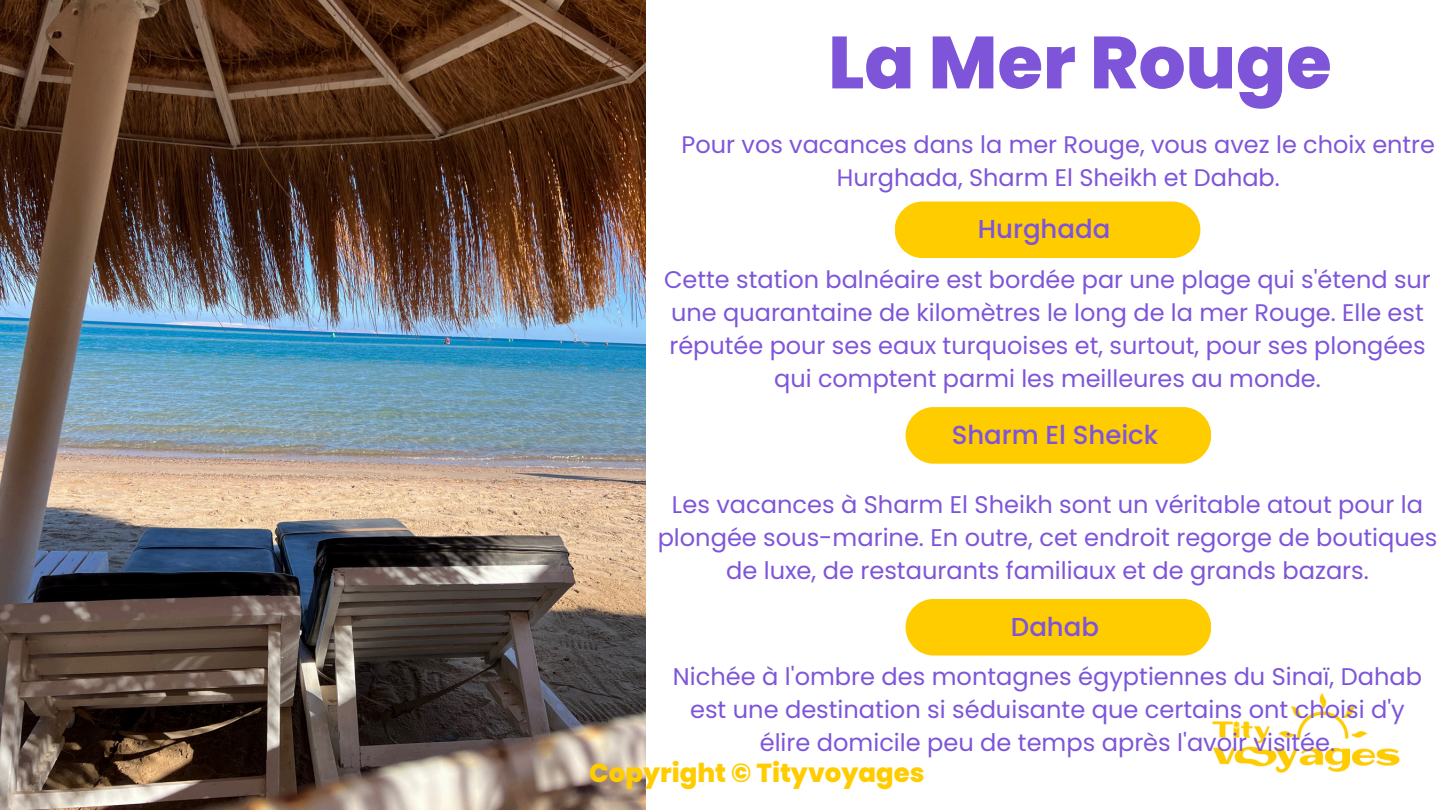
<style>
.page{position:relative;width:1440px;height:810px;background:#fff}
.page>*{position:absolute;margin:0;border:0;box-sizing:border-box;transform-origin:0 0}
.t1{font:800 73.7px "Poppins";color:#7e55d9}
.t2{font:500 26px "Poppins";color:#7e55d9}
.t3{font:800 26px "Poppins";color:#fc0}
.t4{font:24.1px/33px "Poppins";color:#7e55d9;text-align:center}
.t5{font:24px/33px "Poppins";color:#7e55d9;text-align:center}
</style>
<div class="page">
<img style="left:0;top:0;width:646px;height:810px">
<img style="left:1212px;top:693px;width:188px;height:80px">
<div style="left:895px;top:202px;width:305px;height:56px;background:#fc0;border-radius:28px"></div>
<div style="left:906px;top:407px;width:305px;height:57px;background:#fc0;border-radius:28px"></div>
<div style="left:906px;top:599px;width:305px;height:57px;background:#fc0;border-radius:28px"></div>
<h1 class="t1" style="left:828px;top:11px;width:505px">La Mer Rouge</h1>
<p class="t5" style="left:682px;top:128px;width:755px">Pour vos vacances dans la mer Rouge, vous avez le choix entre<br>Hurghada, Sharm El Sheikh et Dahab.</p>
<h2 class="t2" style="left:978px;top:211px;width:134px">Hurghada</h2>
<h2 class="t5" style="left:664px;top:263px;width:768px">Cette station balnéaire est bordée par une plage qui s'étend sur une quarantaine de kilomètres le long de la mer Rouge. Elle est réputée pour ses eaux turquoises et, surtout, pour ses plongées qui comptent parmi les meilleures au monde.</h2>
<p class="t2" style="left:952px;top:417px;width:208px">Sharm El Sheick</p>
<p class="t4" style="left:658px;top:488px;width:781px">Les vacances à Sharm El Sheikh sont un véritable atout pour la plongée sous-marine. En outre, cet endroit regorge de boutiques de luxe, de restaurants familiaux et de grands bazars.</p>
<p class="t2" style="left:1011px;top:608px;width:90px">Dahab</p>
<h2 class="t4" style="left:673px;top:660px;width:751px">Nichée à l'ombre des montagnes égyptiennes du Sinaï, Dahab est une destination si séduisante que certains ont choisi d'y élire domicile peu de temps après l'avoir visitée.</h2>
<h2 class="t3" style="left:589px;top:754px;width:337px">Copyright © Tityvoyages</h2>
</div>
